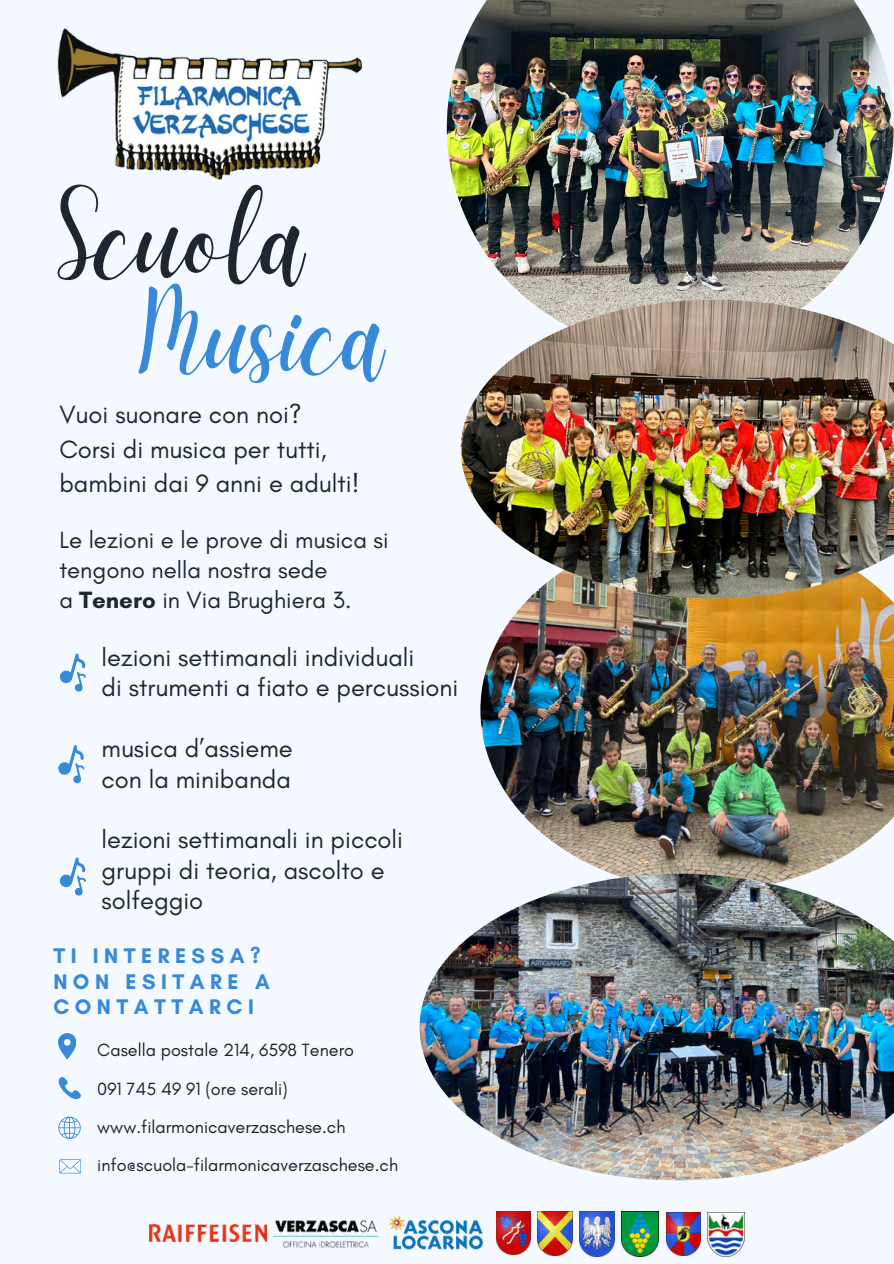
<style>
.page{position:relative;width:894px;height:1264px;background:#fff}
.page>*{position:absolute;margin:0;border:0;box-sizing:border-box;transform-origin:0 0}
.t1{font:121.5px "Daydream";color:#1f2631}
.t2{font:117px "Daydream";color:#3989d9}
.t3{font:25.5px/30.3px "Glacial Indifference";color:#1f2631}
.t4{font:24px/30.3px "Glacial Indifference";color:#1f2631}
.t5{font:700 21.6px/25.8px "Glacial Indifference";letter-spacing:.255em;color:#3989d9}
.t6{font:18px "Glacial Indifference";color:#202020}
.s1{font-weight:700}
</style>
<div class="page">
<div style="left:0;top:0;width:893px;height:1263px;background:#f3f9ff"></div>
<img style="left:446px;top:0;width:447px;height:300px">
<img style="left:480px;top:598px;width:413px;height:275px">
<img style="left:460px;top:300px;width:433px;height:298px">
<img style="left:419px;top:873px;width:474px;height:307px">
<img style="left:57px;top:28px;width:306px;height:152px">
<svg style="left:58px;top:1033px;width:18px;height:26px"></svg>
<svg style="left:58px;top:1077px;width:23px;height:23px"></svg>
<svg style="left:58px;top:1116px;width:23px;height:23px"></svg>
<svg style="left:59px;top:1159px;width:22px;height:14px"></svg>
<img style="left:621px;top:1211px;width:37px;height:45px">
<img style="left:537px;top:1211px;width:35px;height:44px">
<img style="left:579px;top:1211px;width:35px;height:45px">
<img style="left:666px;top:1212px;width:34px;height:43px">
<img style="left:496px;top:1211px;width:34px;height:43px">
<img style="left:707px;top:1212px;width:37px;height:44px">
<img style="left:149px;top:1224px;width:117px;height:17px">
<img style="left:274px;top:1220px;width:104px;height:28px">
<img style="left:389px;top:1216px;width:94px;height:33px">
<svg style="left:58px;top:745px;width:26px;height:38px"></svg>
<svg style="left:59px;top:857px;width:27px;height:38px"></svg>
<svg style="left:59px;top:653px;width:27px;height:38px"></svg>
<h2 class="t1" style="left:58px;top:169px;width:248px">Scuola</h2>
<p class="t2" style="left:138px;top:268px;width:247px">Musica</p>
<h2 class="t3" style="left:59px;top:396px;width:301px;line-height:34.8px">Vuoi suonare con noi?<br>Corsi di musica per tutti, bambini dai 9 anni e adulti!</h2>
<h2 class="t4" style="left:59px;top:524px;width:331px">Le lezioni e le prove di musica si tengono nella nostra sede<br>a <span class="s1">Tenero</span> in Via Brughiera 3.</h2>
<p class="t3" style="left:101px;top:642px;width:358px">lezioni settimanali individuali<br>di strumenti a fiato e percussioni</p>
<h3 class="t3" style="left:101px;top:733px;width:193px">musica d’assieme con la minibanda</h3>
<p class="t3" style="left:101px;top:824px;width:303px">lezioni settimanali in piccoli gruppi di teoria, ascolto e solfeggio</p>
<p class="t5" style="left:53px;top:942px;width:218px">TI INTERESSA?<br>NON ESITARE A<br>CONTATTARCI</p>
<h2 class="t6" style="left:97px;top:1039px;width:258px">Casella postale 214, 6598 Tenero</h2>
<h2 class="t6" style="left:97px;top:1077px;width:192px">091 745 49 91 (ore serali)</h2>
<p class="t6" style="left:97px;top:1115px;width:250px">www.filarmonicaverzaschese.ch</p>
<p class="t6" style="left:97px;top:1153px;width:302px">info@scuola-filarmonicaverzaschese.ch</p>
</div>
